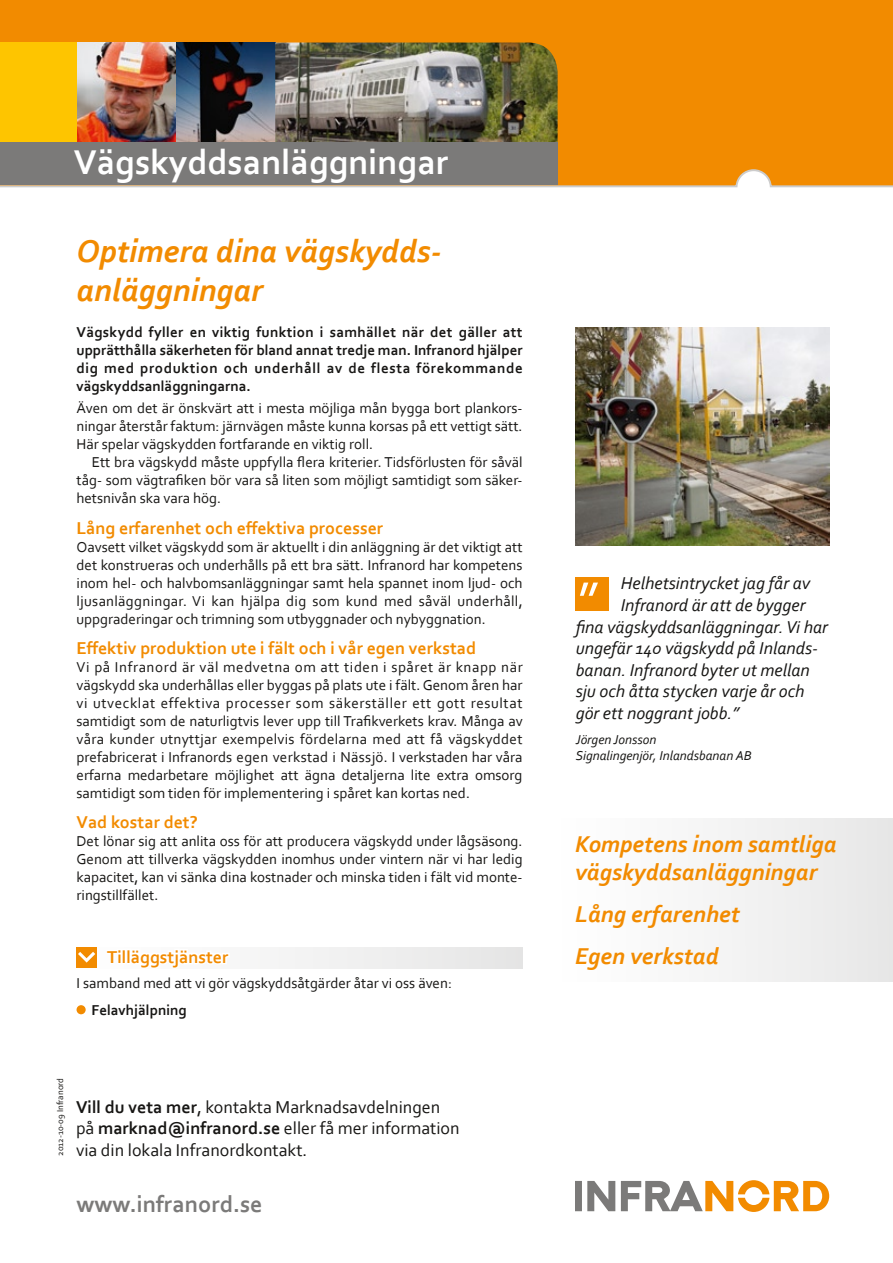
<style>
.page{position:relative;width:893px;height:1263px;background:#fff}
.page>*{position:absolute;margin:0;border:0;box-sizing:border-box;transform-origin:0 0}
.t1{font:700 36px "Corbel";color:#fff}
.t2{font:italic 700 33px/39.6px "Corbel";color:#f28b00}
.t3{font:italic 700 24px/28.8px "Corbel";color:#f28b00}
.t4{font:700 24px "Corbel";color:#7b7a79}
.t5{font:italic 18px "Corbel";color:#171614}
.t6{font:18px/21.6px "Corbel";color:#171614}
.t7{font:700 18px "Corbel";color:#f28b00}
.t8{font:15px/18px "Corbel";color:#171614;text-align:justify}
.t9{font:700 15px/18px "Corbel";color:#171614;text-align:justify}
.t10{font:italic 13.5px/16.2px "Corbel";color:#171614}
.t11{font:9px "Corbel";color:#171614}
.s1{font-weight:700}
</style>
<div class="page">
<div style="left:0;top:0;width:893px;height:188px;background:#f28b00"></div>
<div style="left:575px;top:1181px;width:7px;height:30px;background:#7b7a79"></div>
<svg style="left:587px;top:1181px;width:28px;height:30px"></svg>
<svg style="left:621px;top:1180px;width:208px;height:32px"></svg>
<img style="left:77px;top:43px;width:481px;height:99px">
<div style="left:0;top:43px;width:77px;height:99px;background:#fec500"></div>
<div style="left:0;top:142px;width:558px;height:43px;background:#7b7a79"></div>
<div style="left:575px;top:577px;width:33px;height:34px;background:#f28b00"></div>
<svg style="left:580px;top:583px;width:18px;height:13px"></svg>
<img style="left:575px;top:327px;width:254px;height:219px">
<div style="left:77px;top:948px;width:446px;height:20px;background:#efefef"></div>
<div style="left:77px;top:1005px;width:9px;height:9px;background:#f28b00;border-radius:50%"></div>
<div style="left:77px;top:947px;width:20px;height:20px;background:#f28b00"></div>
<svg style="left:78px;top:952px;width:17px;height:10px"></svg>
<svg style="left:104px;top:948px;width:18px;height:18px"></svg>
<div style="left:122px;top:948px;width:5px;height:16px;border:3px solid #fff"></div>
<div style="left:126px;top:948px;width:5px;height:16px;border:3px solid #fff"></div>
<div style="left:128px;top:948px;width:102px;height:20px;background:#fff"></div>
<div style="left:559px;top:818px;width:334px;height:163px;background:#f4f4f4"></div>
<h1 class="t1" style="left:74px;top:140px;width:376px">Vägskyddsanläggningar</h1>
<h2 class="t2" style="left:77px;top:230px;width:367px">Optimera dina vägskydds&shy;anläggningar</h2>
<p class="t9" style="left:77px;top:323px;width:448px">Vägskydd fyller en viktig funktion i samhället när det gäller att upprätthålla säkerheten för bland annat tredje man. Infranord hjälper dig med produktion och underhåll av de flesta förekommande vägskyddsanläggningarna.</p>
<p class="t8" style="left:77px;top:399px;width:448px">Även om det är önskvärt att i mesta möjliga mån bygga bort plankors&shy;ningar återstår faktum: järnvägen måste kunna korsas på ett vettigt sätt.<br>Här spelar vägskydden fortfarande en viktig roll.</p>
<p class="t8" style="left:77px;top:453px;width:448px;text-indent:15px">Ett bra vägskydd måste uppfylla flera kriterier. Tidsförlusten för såväl tåg- som vägtrafiken bör vara så liten som möjligt samtidigt som säker&shy;hetsnivån ska vara hög.</p>
<p class="t7" style="left:77px;top:516px;width:308px">Lång erfarenhet och effektiva processer</p>
<p class="t8" style="left:77px;top:537px;width:448px">Oavsett vilket vägskydd som är aktuellt i din anläggning är det viktigt att det konstrueras och underhålls på ett bra sätt. Infranord har kompetens inom hel- och halvbomsanläggningar samt hela spannet inom ljud- och ljusanläggningar. Vi kan hjälpa dig som kund med såväl underhåll, uppgraderingar och trimning som utbyggnader och nybyggnation.</p>
<p class="t7" style="left:77px;top:636px;width:401px">Effektiv produktion ute i fält och i vår egen verkstad</p>
<p class="t8" style="left:77px;top:657px;width:448px">Vi på Infranord är väl medvetna om att tiden i spåret är knapp när vägskydd ska underhållas eller byggas på plats ute i fält. Genom åren har vi utvecklat effektiva processer som säkerställer ett gott resultat samtidigt som de naturligtvis lever upp till Trafikverkets krav. Många av våra kunder utnyttjar exempelvis fördelarna med att få vägskyddet prefabricerat i Infranords egen verkstad i Nässjö. I verkstaden har våra erfarna medarbetare möjlighet att ägna detaljerna lite extra omsorg samtidigt som tiden för implementering i spåret kan kortas ned.</p>
<p class="t7" style="left:77px;top:811px;width:123px">Vad kostar det?</p>
<p class="t8" style="left:77px;top:831px;width:448px">Det lönar sig att anlita oss för att producera vägskydd under lågsäsong.<br>Genom att tillverka vägskydden inomhus under vintern när vi har ledig kapacitet, kan vi sänka dina kostnader och minska tiden i fält vid monte&shy;ringstillfället.</p>
<p class="t7" style="left:107px;top:946px;width:123px">Tilläggstjänster</p>
<p class="t8" style="left:77px;top:974px;width:377px">I samband med att vi gör vägskyddsåtgärder åtar vi oss även:</p>
<p class="t9" style="left:92px;top:1000px;width:97px">Felavhjälpning</p>
<p class="t11" style="left:54px;top:1156px;width:80px;rotate:-90deg">2012-10-09 Infranord</p>
<p class="t6" style="left:76px;top:1095px;width:385px"><span class="s1">Vill du veta mer</span>, kontakta Marknadsavdelningen på <span class="s1">marknad@infranord.se</span> eller få mer information via din lokala Infranordkontakt.</p>
<h3 class="t4" style="left:77px;top:1189px;width:188px">www.infranord.se</h3>
<p class="t5" style="left:621px;top:572px;width:191px">Helhetsintrycket jag får av</p>
<p class="t5" style="left:621px;top:594px;width:186px">Infranord är att de bygger</p>
<p class="t5" style="left:576px;top:615px;width:254px">fina vägskyddsanläggningar. Vi har</p>
<p class="t5" style="left:576px;top:637px;width:244px">ungefär 140 vägskydd på Inlands-</p>
<p class="t5" style="left:576px;top:659px;width:236px">banan. Infranord byter ut mellan</p>
<p class="t5" style="left:576px;top:680px;width:230px">sju och åtta stycken varje år och</p>
<p class="t5" style="left:576px;top:702px;width:165px">gör ett noggrant jobb.”</p>
<p class="t10" style="left:576px;top:731px;width:178px">Jörgen Jonsson<br>Signalingenjör, Inlandsbanan AB</p>
<h3 class="t3" style="left:575px;top:829px;width:263px">Kompetens inom samtliga vägskyddsanläggningar</h3>
<h3 class="t3" style="left:575px;top:893px;width:166px;line-height:41.5px">Lång erfarenhet<br>Egen verkstad</h3>
</div>
